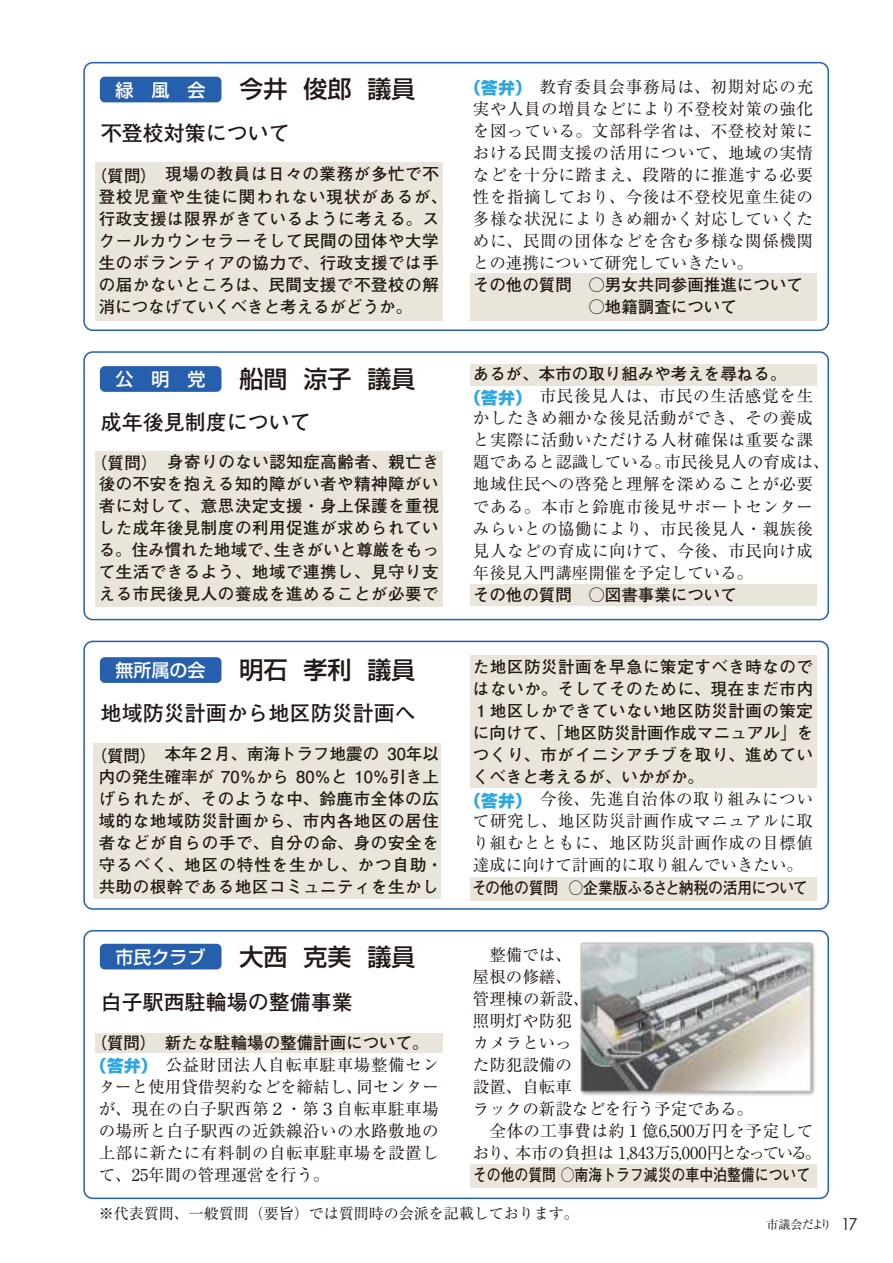
<style>
.page{position:relative;width:893px;height:1263px;background:#fff}
.page>*{position:absolute;margin:0;border:0;box-sizing:border-box;transform-origin:0 0}
.t1{font:500 24px "Shin Go Pro";color:#221815}
.t2{font:700 21px "Futo Go B101 Pro";color:#221815}
.t3{font:500 18px "Shin Go Pro";color:#fff}
.t4{font:16.5px/22px "Ryumin Pro";letter-spacing:.03em;color:#221815;text-align:justify}
.t5{font:700 16.5px/22px "Futo Go B101 Pro";letter-spacing:.03em;color:#221815;text-align:center}
.t6{font:16.5px/22px "Ryumin Pro";color:#221815}
.t7{font:700 16.5px/22px "Futo Go B101 Pro";color:#221815}
.t8{font:700 16.5px "Futo Go B101 Pro";color:#221815;scale:.84 1}
.t9{font:700 16.5px "Futo Go B101 Pro";letter-spacing:-.02em;color:#221815;scale:.9 1}
.t10{font:15px "Ryumin Pro";color:#221815}
.t11{font:12px "Ryumin Pro";letter-spacing:-.045em;color:#221815}
.s1{font-family:"Shin Go Pro";font-weight:800;color:#2ea7e0}
.s2{font-family:"Century Gothic";font-size:16.5px}
</style>
<div class="page">
<div style="left:83px;top:62px;width:746px;height:269px;border:2px solid #2660ad;border-radius:9px"></div>
<div style="left:83px;top:351px;width:746px;height:269px;border:2px solid #2660ad;border-radius:9px"></div>
<div style="left:83px;top:641px;width:746px;height:269px;border:2px solid #2660ad;border-radius:9px"></div>
<div style="left:83px;top:930px;width:746px;height:269px;border:2px solid #2660ad;border-radius:9px"></div>
<div style="left:470px;top:584px;width:346px;height:22px;background:#eae5da"></div>
<div style="left:470px;top:364px;width:346px;height:22px;background:#eae5da"></div>
<div style="left:470px;top:274px;width:346px;height:47px;background:#eae5da"></div>
<div style="left:470px;top:877px;width:346px;height:23px;background:#eae5da"></div>
<div style="left:470px;top:655px;width:346px;height:132px;background:#eae5da"></div>
<div style="left:470px;top:1164px;width:346px;height:23px;background:#eae5da"></div>
<div style="left:95px;top:163px;width:348px;height:158px;background:#eae5da"></div>
<div style="left:100px;top:77px;width:121px;height:25px;background:#2660ad;border-radius:5px"></div>
<div style="left:95px;top:451px;width:348px;height:156px;background:#eae5da"></div>
<div style="left:93px;top:743px;width:348px;height:156px;background:#eae5da"></div>
<div style="left:100px;top:657px;width:121px;height:26px;background:#2660ad;border-radius:5px"></div>
<div style="left:100px;top:366px;width:121px;height:26px;background:#2660ad;border-radius:5px"></div>
<div style="left:100px;top:944px;width:121px;height:25px;background:#2660ad;border-radius:5px"></div>
<div style="left:95px;top:1032px;width:348px;height:20px;background:#eae5da"></div>
<img style="left:575px;top:930px;width:249px;height:166px">
<p class="t3" style="left:115px;top:75px;width:91px">緑　風　会</p>
<h1 class="t1" style="left:239px;top:70px;width:177px">今井 俊郎 議員</h1>
<p class="t2" style="left:101px;top:117px;width:191px">不登校対策について</p>
<p class="t5" style="left:99px;top:161px;width:350px;text-align:left;text-indent:-8px">（質問）現場の教員は日々の業務が多忙で不登校児童や生徒に関われない現状があるが、行政支援は限界がきているように考える。スクールカウンセラーそして民間の団体や大学生のボランティアの協力で、行政支援では手の届かないところは、民間支援で不登校の解消につなげていくべきと考えるがどうか。</p>
<p class="t3" style="left:115px;top:364px;width:91px">公　明　党</p>
<h1 class="t1" style="left:240px;top:359px;width:177px">船間 涼子 議員</h1>
<p class="t2" style="left:101px;top:405px;width:212px">成年後見制度について</p>
<p class="t5" style="left:91px;top:449px;width:350px">（質問）　身寄りのない認知症高齢者、親亡き後の不安を抱える知的障がい者や精神障がい者に対して、意思決定支援・身上保護を重視した成年後見制度の利用促進が求められている。住み慣れた地域で、生きがいと尊厳をもって生活できるよう、地域で連携し、見守り支える市民後見人の養成を進めることが必要で</p>
<p class="t3" style="left:115px;top:655px;width:91px">無所属の会</p>
<h1 class="t1" style="left:240px;top:650px;width:177px">明石 孝利 議員</h1>
<p class="t2" style="left:101px;top:697px;width:317px">地域防災計画から地区防災計画へ</p>
<p class="t5" style="left:91px;top:741px;width:354px">（質問）本年２月、南海トラフ地震の 30年以内の発生確率が 70％から 80％と 10％引き上げられたが、そのような中、鈴鹿市全体の広域的な地域防災計画から、市内各地区の居住者などが自らの手で、自分の命、身の安全を守るべく、地区の特性を生かし、かつ自助・共助の根幹である地区コミュニティを生かし</p>
<p class="t3" style="left:115px;top:942px;width:91px">市民クラブ</p>
<h1 class="t1" style="left:240px;top:937px;width:177px">大西 克美 議員</h1>
<p class="t2" style="left:101px;top:985px;width:254px">白子駅西駐輪場の整備事業</p>
<p class="t7" style="left:91px;top:1029px;width:340px">（質問）新たな駐輪場の整備計画について。</p>
<p class="t4" style="left:99px;top:1052px;width:342px;text-indent:-8px"><span class="s1">（答弁）</span>公益財団法人自転車駐車場整備センターと使用貸借契約などを締結し、同センターが、現在の白子駅西第２・第３自転車駐車場の場所と白子駅西の近鉄線沿いの水路敷地の上部に新たに有料制の自転車駐車場を設置して、25年間の管理運営を行う。</p>
<p class="t4" style="left:473px;top:74px;width:342px;text-indent:-8px"><span class="s1">（答弁）</span>教育委員会事務局は、初期対応の充実や人員の増員などにより不登校対策の強化を図っている。文部科学省は、不登校対策における民間支援の活用について、地域の実情などを十分に踏まえ、段階的に推進する必要性を指摘しており、今後は不登校児童生徒の多様な状況によりきめ細かく対応していくために、民間の団体などを含む多様な関係機関との連携について研究していきたい。</p>
<p class="t7" style="left:473px;top:272px;width:331px">その他の質問　○男女共同参画推進について　　　　　　　○地籍調査について</p>
<p class="t7" style="left:473px;top:361px;width:315px">あるが、本市の取り組みや考えを尋ねる。</p>
<p class="t4" style="left:473px;top:384px;width:358px;text-align:left;text-indent:-8px"><span class="s1">（答弁）</span>市民後見人は、市民の生活感覚を生かしたきめ細かな後見活動ができ、その養成と実際に活動いただける人材確保は重要な課題であると認識している。市民後見人の育成は、地域住民への啓発と理解を深めることが必要である。本市と鈴鹿市後見サポートセンターみらいとの協働により、市民後見人・親族後見人などの育成に向けて、今後、市民向け成年後見入門講座開催を予定している。</p>
<p class="t7" style="left:473px;top:581px;width:265px">その他の質問　○図書事業について</p>
<p class="t5" style="left:473px;top:653px;width:342px;text-align:justify">た地区防災計画を早急に策定すべき時なのではないか。そしてそのために、現在まだ市内１地区しかできていない地区防災計画の策定に向けて、「地区防災計画作成マニュアル」をつくり、市がイニシアチブを取り、進めていくべきと考えるが、いかがか。</p>
<p class="t4" style="left:465px;top:787px;width:350px;text-align:center"><span class="s1">（答弁）</span>今後、先進自治体の取り組みについて研究し、地区防災計画作成マニュアルに取り組むとともに、地区防災計画作成の目標値達成に向けて計画的に取り組んでいきたい。</p>
<p class="t9" style="left:472px;top:874px;width:375px">その他の質問 ○企業版ふるさと納税の活用について</p>
<p class="t6" style="left:473px;top:942px;width:350px">　整備では、<br>屋根の修繕、<br>管理棟の新設、<br>照明灯や防犯<br>カメラといっ<br>た防犯設備の<br>設置、自転車<br>ラックの新設などを行う予定である。<br>　全体の工事費は約１億6,500万円を予定しており、本市の負担は 1,843万5,000円となっている。</p>
<p class="t8" style="left:473px;top:1162px;width:403px">その他の質問 ○南海トラフ減災の車中泊整備について</p>
<p class="t10" style="left:99px;top:1201px;width:481px">※代表質問、一般質問（要旨）では質問時の会派を記載しております。</p>
<p class="t11" style="left:766px;top:1215px;width:93px">市議会だより <span class="s2">17</span></p>
</div>
